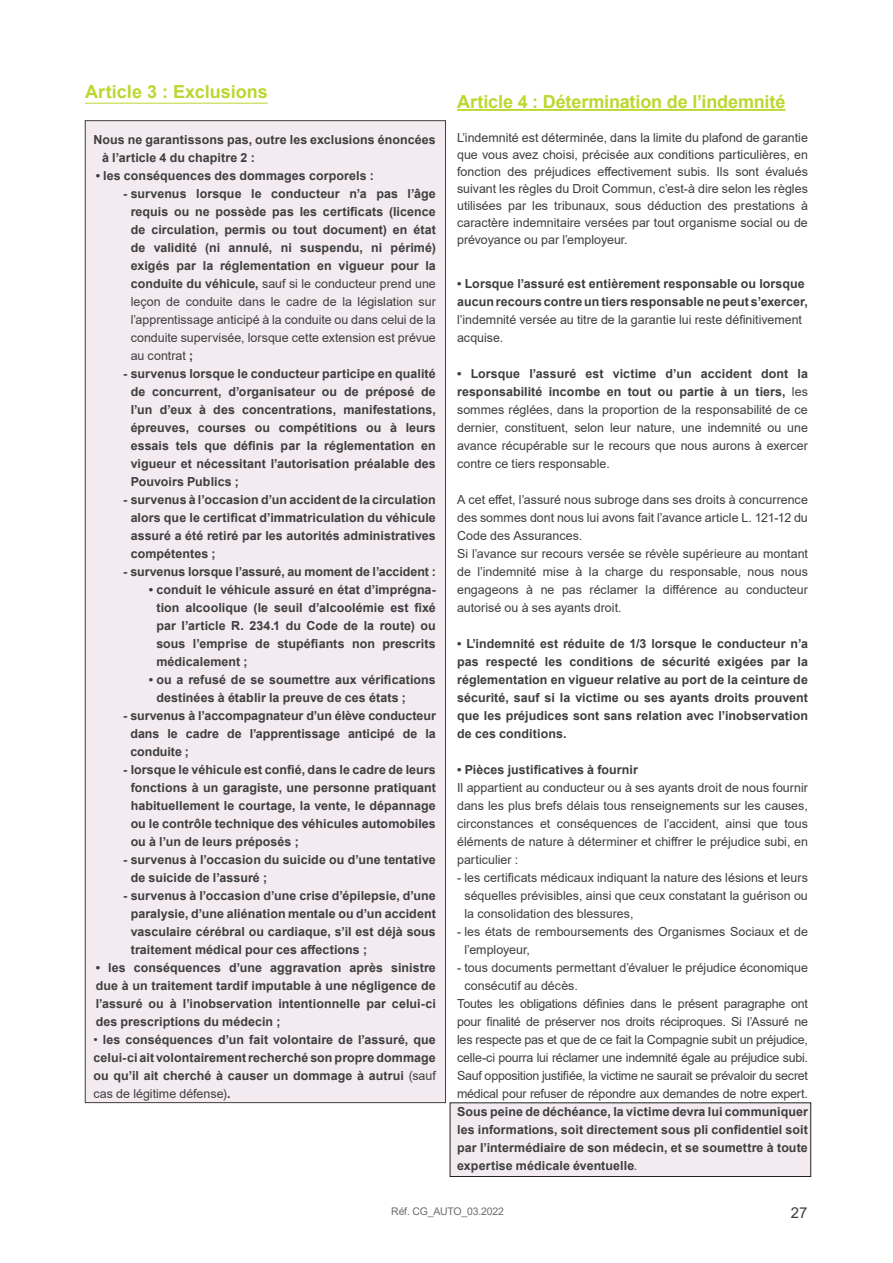
<style>
.page{position:relative;width:893px;height:1263px;background:#fff}
.page>*{position:absolute;margin:0;border:0;box-sizing:border-box;transform-origin:0 0}
.TEXTE_COURANT_-_Body{font:700 18px "Arial";letter-spacing:-.01em;color:#bed630}
.SUR-TITRE_ARTICLE{font:700 18px "Arial";color:#bed630}
.t1{font:15px "Arial";color:#3e3e3f}
.TEXTE_COURANT_-_Body-2{font:700 12.45px/18px "Arial";letter-spacing:.005em;color:#3e3e3f;text-align:justify}
.TEXTE_COURANT_-_Body-3{font:12.45px/18px "Arial";color:#3e3e3f;text-align:justify}
.SUR-TITRE_ARTICLE-2{font:12.45px/17px "Arial";color:#3e3e3f;text-align:justify}
.t2{font:10.5px "Arial";letter-spacing:-.02em;color:#6c6d70}
.s1{font-weight:400}
.s2{font-weight:700}
</style>
<div class="page">
<div style="left:450px;top:1103px;width:361px;height:73px;background:#f3ebef"></div>
<div style="left:450px;top:1102px;width:361px;height:75px;border:1px solid #231f20"></div>
<div style="left:85px;top:120px;width:361px;height:983px;background:#f3ebef;border:1px solid #3e3e3f"></div>
<hr style="left:85px;top:103px;width:183px;height:1px;background:#bed630">
<hr style="left:457px;top:109px;width:328px;height:2px;background:#bed630">
<p class="SUR-TITRE_ARTICLE" style="left:85px;top:79px;width:184px">Article 3 : Exclusions</p>
<p class="TEXTE_COURANT_-_Body-2" style="left:102px;top:131px;width:335px;text-indent:-9px">Nous ne garantissons pas, outre les exclusions énoncées à l’article 4 du chapitre 2 :</p>
<p class="TEXTE_COURANT_-_Body-2" style="left:96px;top:167px;width:280px">• les conséquences des dommages corporels :</p>
<p class="TEXTE_COURANT_-_Body-2" style="left:131px;top:185px;width:307px;text-indent:-7px">- survenus lorsque le conducteur n’a pas l’âge requis ou ne possède pas les certificats (licence de circulation, permis ou tout document) en état de validité (ni annulé, ni suspendu, ni périmé) exigés par la réglementation en vigueur pour la conduite du véhicule, <span class="s1">sauf si le conducteur prend une leçon de conduite dans le cadre de la législation sur l’apprentissage anticipé à la conduite ou dans celui de la conduite supervisée, lorsque cette extension est prévue au contrat</span> ;</p>
<p class="TEXTE_COURANT_-_Body-2" style="left:131px;top:365px;width:307px;text-indent:-7px">- survenus lorsque le conducteur participe en qualité de concurrent, d’organisateur ou de préposé de l’un d’eux à des concentrations, manifestations, épreuves, courses ou compétitions ou à leurs essais tels que définis par la réglementation en vigueur et nécessitant l’autorisation préalable des Pouvoirs Publics ;</p>
<p class="TEXTE_COURANT_-_Body-2" style="left:131px;top:491px;width:307px;text-indent:-7px">- survenus à l’occasion d’un accident de la circulation alors que le certificat d’immatriculation du véhicule assuré a été retiré par les autorités administratives compétentes ;</p>
<p class="TEXTE_COURANT_-_Body-2" style="left:123px;top:563px;width:314px">- survenus lorsque l’assuré, au moment de l’accident :</p>
<p class="TEXTE_COURANT_-_Body-2" style="left:156px;top:581px;width:281px;text-indent:-8px">• conduit le véhicule assuré en état d’imprégna&shy;tion alcoolique (le seuil d’alcoolémie est fixé par l’article R. 234.1 du Code de la route) ou sous l’emprise de stupéfiants non prescrits médicalement ;</p>
<p class="TEXTE_COURANT_-_Body-2" style="left:156px;top:671px;width:281px;text-indent:-8px">• ou a refusé de se soumettre aux vérifications destinées à établir la preuve de ces états ;</p>
<p class="TEXTE_COURANT_-_Body-2" style="left:130px;top:707px;width:307px;text-indent:-7px">- survenus à l’accompagnateur d’un élève conducteur dans le cadre de l’apprentissage anticipé de la conduite ;</p>
<p class="TEXTE_COURANT_-_Body-2" style="left:131px;top:761px;width:307px;text-indent:-7px">- lorsque le véhicule est confié, dans le cadre de leurs fonctions à un garagiste, une personne pratiquant habituellement le courtage, la vente, le dépannage ou le contrôle technique des véhicules automobiles ou à l’un de leurs préposés ;</p>
<p class="TEXTE_COURANT_-_Body-2" style="left:131px;top:851px;width:307px;text-indent:-7px">- survenus à l’occasion du suicide ou d’une tentative de suicide de l’assuré ;</p>
<p class="TEXTE_COURANT_-_Body-2" style="left:131px;top:887px;width:307px;text-indent:-7px">- survenus à l’occasion d’une crise d’épilepsie, d’une paralysie, d’une aliénation mentale ou d’un accident vasculaire cérébral ou cardiaque, s’il est déjà sous traitement médical pour ces affections ;</p>
<p class="TEXTE_COURANT_-_Body-2" style="left:96px;top:959px;width:342px">• les conséquences d’une aggravation après sinistre due à un traitement tardif imputable à une négligence de l’assuré ou à l’inobservation intentionnelle par celui-ci des prescriptions du médecin ;</p>
<p class="TEXTE_COURANT_-_Body-2" style="left:94px;top:1031px;width:344px"><span class="s1">•</span> les conséquences d’un fait volontaire de l’assuré, que celui-ci ait volontairement recherché son propre dommage ou qu’il ait cherché à causer un dommage à autrui <span class="s1">(sauf cas de légitime défense)</span>.</p>
<p class="TEXTE_COURANT_-_Body" style="left:457px;top:89px;width:330px">Article 4 : Détermination de l’indemnité</p>
<p class="SUR-TITRE_ARTICLE-2" style="left:457px;top:129px;width:352px">L’indemnité est déterminée, dans la limite du plafond de garantie que vous avez choisi, précisée aux conditions particulières, en fonction des préjudices effectivement subis. Ils sont évalués suivant les règles du Droit Commun, c’est-à dire selon les règles utilisées par les tribunaux, sous déduction des prestations à caractère indemnitaire versées par tout organisme social ou de prévoyance ou par l’employeur.</p>
<p class="TEXTE_COURANT_-_Body-2" style="left:457px;top:275px;width:349px">• Lorsque l’assuré est entièrement responsable ou lorsque</p>
<p class="TEXTE_COURANT_-_Body-3" style="left:457px;top:293px;width:352px"><span class="s2">aucun recours contre un tiers responsable ne peut s’exercer, </span>l’indemnité versée au titre de la garantie lui reste définitivement</p>
<p class="TEXTE_COURANT_-_Body-3" style="left:457px;top:329px;width:48px">acquise.</p>
<p class="TEXTE_COURANT_-_Body-3" style="left:457px;top:365px;width:352px"><span class="s2">• Lorsque l’assuré est victime d’un accident dont la responsabilité incombe en tout ou partie à un tiers,</span> les sommes réglées, dans la proportion de la responsabilité de ce dernier, constituent, selon leur nature, une indemnité ou une avance récupérable sur le recours que nous aurons à exercer contre ce tiers responsable.</p>
<p class="TEXTE_COURANT_-_Body-3" style="left:457px;top:491px;width:352px">A cet effet, l’assuré nous subroge dans ses droits à concurrence des sommes dont nous lui avons fait l’avance article L. 121-12 du Code des Assurances.</p>
<p class="TEXTE_COURANT_-_Body-3" style="left:457px;top:545px;width:352px">Si l’avance sur recours versée se révèle supérieure au montant de l’indemnité mise à la charge du responsable, nous nous engageons à ne pas réclamer la différence au conducteur autorisé ou à ses ayants droit.</p>
<p class="TEXTE_COURANT_-_Body-2" style="left:457px;top:635px;width:352px">• L’indemnité est réduite de 1/3 lorsque le conducteur n’a pas respecté les conditions de sécurité exigées par la réglementation en vigueur relative au port de la ceinture de sécurité, sauf si la victime ou ses ayants droits prouvent que les préjudices sont sans relation avec l’inobservation de ces conditions.</p>
<p class="TEXTE_COURANT_-_Body-2" style="left:457px;top:761px;width:182px">• Pièces justificatives à fournir</p>
<p class="TEXTE_COURANT_-_Body-3" style="left:457px;top:779px;width:352px">Il appartient au conducteur ou à ses ayants droit de nous fournir dans les plus brefs délais tous renseignements sur les causes, circonstances et conséquences de l’accident, ainsi que tous éléments de nature à déterminer et chiffrer le préjudice subi, en particulier :</p>
<p class="TEXTE_COURANT_-_Body-3" style="left:464px;top:869px;width:345px;text-indent:-7px">- les certificats médicaux indiquant la nature des lésions et leurs séquelles prévisibles, ainsi que ceux constatant la guérison ou la consolidation des blessures,</p>
<p class="TEXTE_COURANT_-_Body-3" style="left:464px;top:923px;width:345px;text-indent:-7px">- les états de remboursements des Organismes Sociaux et de l’employeur,</p>
<p class="TEXTE_COURANT_-_Body-3" style="left:464px;top:959px;width:345px;text-indent:-7px">- tous documents permettant d’évaluer le préjudice économique consécutif au décès.</p>
<p class="TEXTE_COURANT_-_Body-3" style="left:457px;top:995px;width:352px">Toutes les obligations définies dans le présent paragraphe ont pour finalité de préserver nos droits réciproques. Si l’Assuré ne les respecte pas et que de ce fait la Compagnie subit un préjudice, celle-ci pourra lui réclamer une indemnité égale au préjudice subi.<br>Sauf opposition justifiée, la victime ne saurait se prévaloir du secret médical pour refuser de répondre aux demandes de notre expert.<br><span class="s2">Sous peine de déchéance, la victime devra lui communiquer les informations, soit directement sous pli confidentiel soit par l’intermédiaire de son médecin, et se soumettre à toute expertise médicale éventuelle</span>.</p>
<p class="t2" style="left:391px;top:1204px;width:114px">Réf. CG_AUTO_03.2022</p>
<p class="t1" style="left:791px;top:1202px;width:18px">27</p>
</div>
